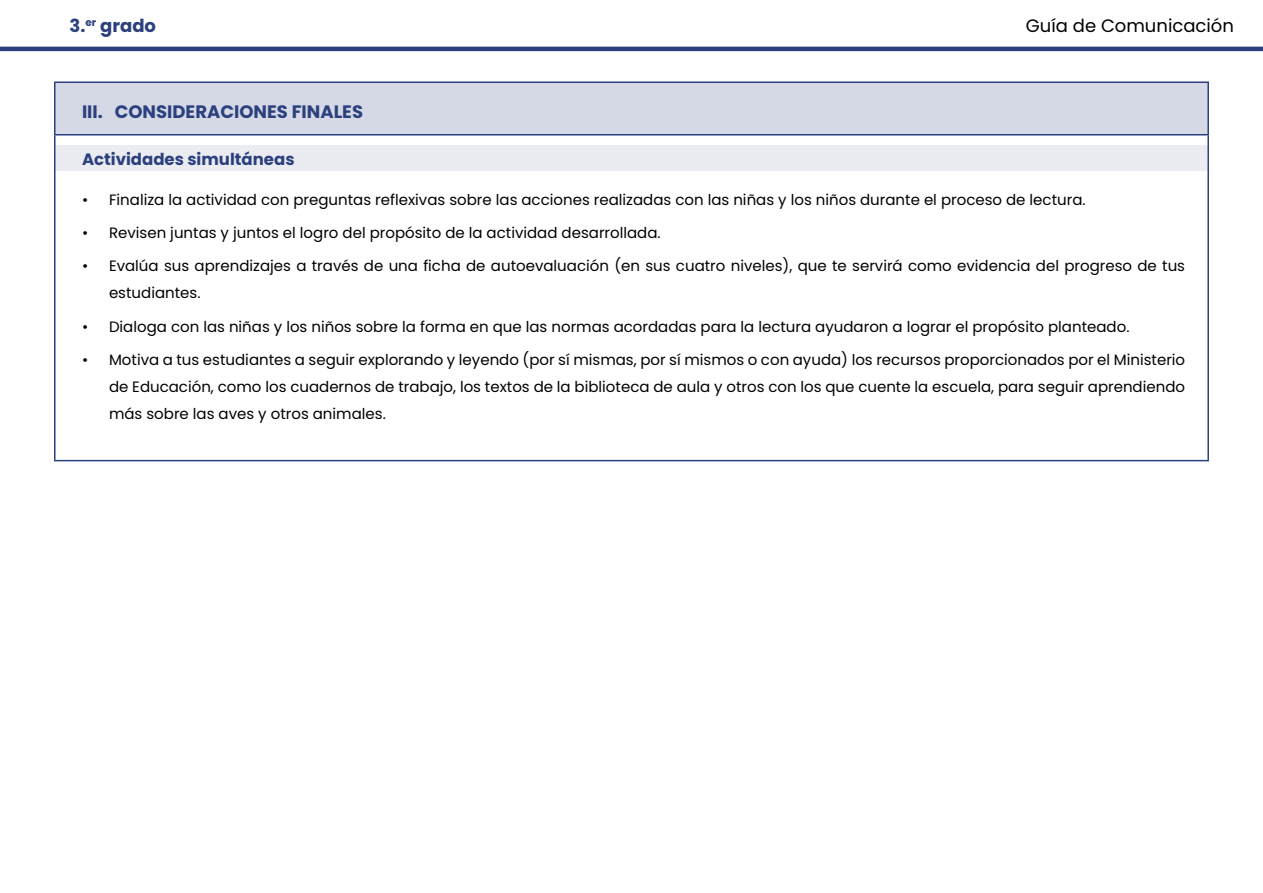
<style>
.page{position:relative;width:1263px;height:893px;background:#fff}
.page>*{position:absolute;margin:0;border:0;box-sizing:border-box;transform-origin:0 0}
.t1{font:700 18px "Poppins";color:#2c407e}
.t2{font:18px "Poppins";color:#000}
.t3{font:700 16.5px "Poppins";color:#2c407e}
.t4{font:15px/27px "Poppins";color:#000}
</style>
<div class="page">
<hr style="left:0;top:47px;width:1263px;height:4px;background:#2c407e">
<div style="left:54px;top:146px;width:1155px;height:25px;background:#eaecf2"></div>
<div style="left:55px;top:82px;width:1153px;height:53px;background:#d5d9e5"></div>
<hr style="left:54px;top:81px;width:1155px;height:2px;background:#2c407e">
<hr style="left:54px;top:83px;width:2px;height:51px;background:#2c407e">
<hr style="left:1207px;top:83px;width:2px;height:51px;background:#2c407e">
<hr style="left:54px;top:134px;width:1155px;height:1px;background:#2c407e">
<hr style="left:54px;top:135px;width:2px;height:325px;background:#2c407e">
<hr style="left:1207px;top:135px;width:2px;height:325px;background:#2c407e">
<hr style="left:54px;top:460px;width:1155px;height:1px;background:#2c407e">
<p class="t1" style="left:69px;top:15px;width:88px">3.<sup>er</sup> grado</p>
<p class="t2" style="left:1026px;top:15px;width:209px">Guía de Comunicación</p>
<p class="t1" style="left:82px;top:101px;width:283px">III. CONSIDERACIONES FINALES</p>
<p class="t3" style="left:82px;top:149px;width:214px">Actividades simultáneas</p>
<p class="t4" style="left:82px;top:186px;width:1005px">• Finaliza la actividad con preguntas reflexivas sobre las acciones realizadas con las niñas y los niños durante el proceso de lectura.</p>
<p class="t4" style="left:82px;top:219px;width:580px">• Revisen juntas y juntos el logro del propósito de la actividad desarrollada.</p>
<p class="t4" style="left:109px;top:253px;width:1077px;text-indent:-27px">• Evalúa sus aprendizajes a través de una ficha de autoevaluación (en sus cuatro niveles), que te servirá como evidencia del progreso de tus estudiantes.</p>
<p class="t4" style="left:82px;top:313px;width:1049px">• Dialoga con las niñas y los niños sobre la forma en que las normas acordadas para la lectura ayudaron a lograr el propósito planteado.</p>
<p class="t4" style="left:109px;top:346px;width:1078px;text-align:justify;text-indent:-27px">• Motiva a tus estudiantes a seguir explorando y leyendo (por sí mismas, por sí mismos o con ayuda) los recursos proporcionados por el Ministerio de Educación, como los cuadernos de trabajo, los textos de la biblioteca de aula y otros con los que cuente la escuela, para seguir aprendiendo más sobre las aves y otros animales.</p>
</div>
